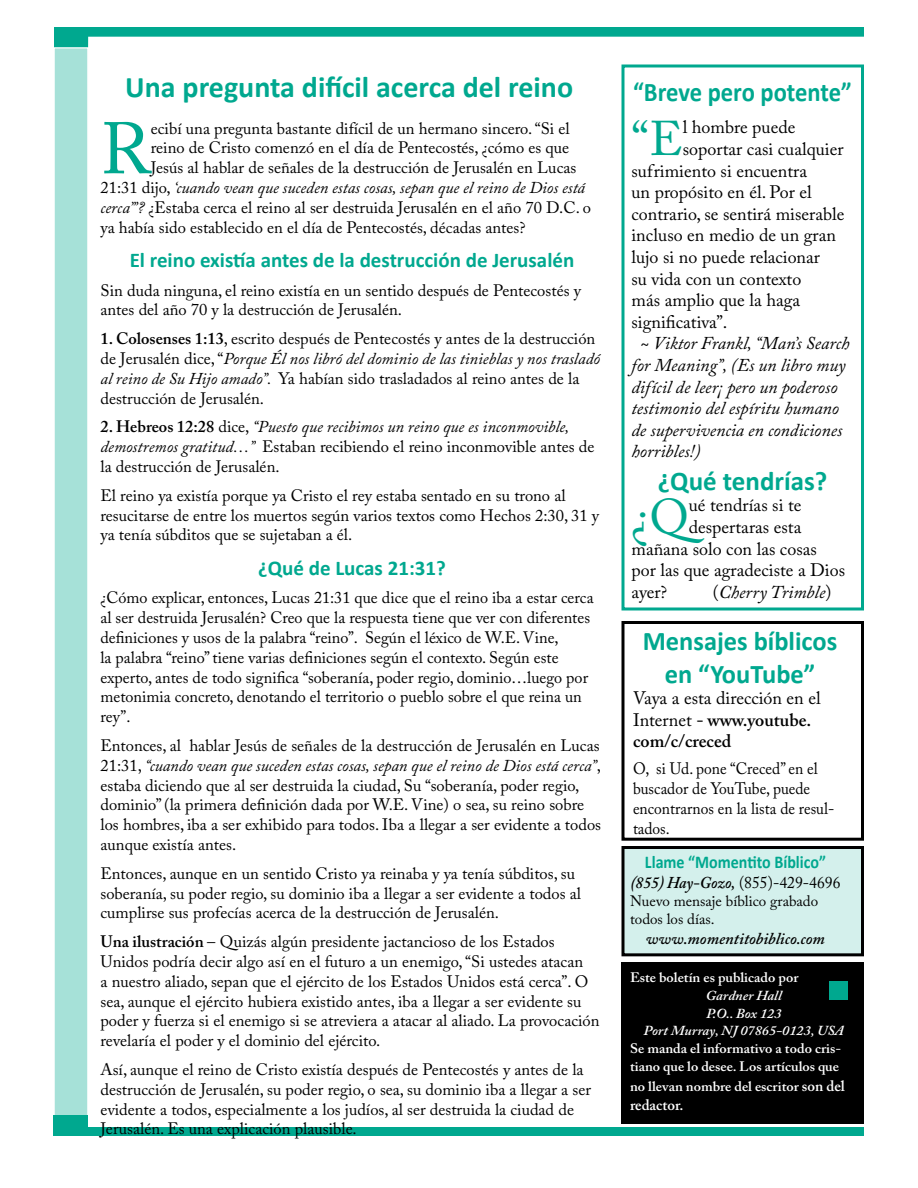
<style>
.page{position:relative;width:918px;height:1188px;background:#fff}
.page>*{position:absolute;margin:0;border:0;box-sizing:border-box;transform-origin:0 0}
.t1{font:72.15px "Adobe Caslon Pro";color:#00a88f}
.t2{font:48.45px "Adobe Caslon Pro";color:#00a88f}
.t3{font:700 30px "Calibri";color:#00a88f}
.t4{font:700 27px/32.4px "Calibri";color:#00a88f;text-align:center}
.t5{font:700 27px "Calibri";color:#00a88f;scale:.91 1}
.t6{font:700 21px "Calibri";color:#00a88f}
.t7{font:18px/21.6px "Adobe Caslon Pro";color:#000}
.t8{font:italic 18px "Adobe Caslon Pro";color:#000}
.t9{font:700 18px "Calibri";color:#00a88f;scale:.89 1}
.t10{font:16.5px/19.8px "Adobe Caslon Pro";color:#000}
.t11{font:16.5px/19.8px "Adobe Caslon Pro";color:#000;scale:.94 1}
.t12{font:italic 16.5px "Adobe Caslon Pro";color:#000}
.t13{font:italic 600 16.5px "Adobe Caslon Pro";color:#000;scale:.95 1}
.t14{font:italic 600 16.5px "Adobe Caslon Pro";color:#000}
.t15{font:15px/18px "Adobe Caslon Pro";color:#000}
.t16{font:600 15px "Adobe Caslon Pro";color:#fff}
.t17{font:600 13.65px/17.9px "Adobe Caslon Pro";color:#fff;scale:1.05 1}
.t18{font:italic 600 13.65px/17.9px "Adobe Caslon Pro";color:#fff;text-align:center;scale:1.05 1}
.s1{font-style:normal}
.s2{font-style:italic}
.s3{font-weight:600}
.s4{font-weight:400;font-style:normal}
.s5{font-size:15px}
</style>
<div class="page">
<div style="left:54px;top:48px;width:34px;height:1075px;background:#a6e1d8"></div>
<div style="left:53px;top:47px;width:36px;height:1077px;border:2px solid #fff"></div>
<svg style="left:54px;top:27px;width:810px;height:20px"></svg>
<div style="left:621px;top:962px;width:243px;height:162px;background:#000"></div>
<div style="left:53px;top:1127px;width:811px;height:9px;background:#00a88f"></div>
<div style="left:54px;top:1115px;width:34px;height:12px;background:#00a88f"></div>
<div style="left:829px;top:981px;width:19px;height:18px;background:#00a88f"></div>
<div style="left:623px;top:848px;width:239px;height:107px;background:#d4f0ec"></div>
<div style="left:621px;top:846px;width:243px;height:110px;border:3px solid #000"></div>
<div style="left:621px;top:621px;width:243px;height:220px;border:3px solid #000"></div>
<div style="left:621px;top:64px;width:243px;height:546px;border:3px solid #00a88f"></div>
<h3 class="t3" style="left:125px;top:68px;width:449px">Una pregunta difícil acerca del reino</h3>
<h3 class="t5" style="left:633px;top:75px;width:242px">“Breve pero potente”</h3>
<h2 class="t2" style="left:632px;top:110px;width:53px">“E</h2>
<p class="t7" style="left:683px;top:116px;width:114px">l hombre puede</p>
<h1 class="t1" style="left:100px;top:106px;width:52px">R</h1>
<p class="t10" style="left:151px;top:118px;width:421px">ecibí una pregunta bastante difícil de un hermano sincero. “Si el</p>
<p class="t10" style="left:151px;top:138px;width:420px">reino de Cristo comenzó en el día de Pentecostés, ¿cómo es que</p>
<p class="t10" style="left:151px;top:158px;width:427px">Jesús al hablar de señales de la destrucción de Jerusalén en Lucas</p>
<p class="t12" style="left:100px;top:178px;width:486px"><span class="s1">21:31 dijo,</span> ‘cuando vean que suceden estas cosas, sepan que el reino de Dios está</p>
<p class="t10" style="left:100px;top:197px;width:492px"><span class="s2">cerca’”?</span> ¿Estaba cerca el reino al ser destruida Jerusalén en el año 70 D.C. o</p>
<p class="t10" style="left:100px;top:217px;width:427px">ya había sido establecido en el día de Pentecostés, décadas antes?</p>
<p class="t6" style="left:130px;top:246px;width:446px">El reino existía antes de la destrucción de Jerusalén</p>
<p class="t10" style="left:100px;top:280px;width:482px">Sin duda ninguna, el reino existía en un sentido después de Pentecostés y antes del año 70 y la destrucción de Jerusalén.</p>
<p class="t10" style="left:100px;top:329px;width:501px"><span class="s3">1. Colosenses 1:13</span>, escrito después de Pentecostés y antes de la destrucción de Jerusalén dice, “<span class="s2">Porque Él nos libró del dominio de las tinieblas y nos trasladó al reino de Su Hijo amado”.</span> Ya habían sido trasladados al reino antes de la destrucción de Jerusalén.</p>
<p class="t10" style="left:100px;top:417px;width:495px"><span class="s3">2. Hebreos 12:28</span> dice, <span class="s2">“Puesto que recibimos un reino que es inconmovible, demostremos gratitud…”</span> Estaban recibiendo el reino inconmovible antes de la destrucción de Jerusalén.</p>
<p class="t10" style="left:100px;top:485px;width:500px">El reino ya existía porque ya Cristo el rey estaba sentado en su trono al resucitarse de entre los muertos según varios textos como Hechos 2:30, 31 y ya tenía súbditos que se sujetaban a él.</p>
<p class="t6" style="left:258px;top:554px;width:189px">¿Qué de Lucas 21:31?</p>
<p class="t10" style="left:100px;top:588px;width:495px">¿Cómo explicar, entonces, Lucas 21:31 que dice que el reino iba a estar cerca al ser destruida Jerusalén? Creo que la respuesta tiene que ver con diferentes definiciones y usos de la palabra “reino”. Según el léxico de W.E. Vine,<br>la palabra “reino” tiene varias definiciones según el contexto. Según este experto, antes de todo significa “soberanía, poder regio, dominio…luego por metonimia concreto, denotando el territorio o pueblo sobre el que reina un rey”.</p>
<p class="t10" style="left:100px;top:735px;width:502px">Entonces, al hablar Jesús de señales de la destrucción de Jerusalén en Lucas 21:31, <span class="s2">“cuando vean que suceden estas cosas, sepan que el reino de Dios está cerca”</span>, estaba diciendo que al ser destruida la ciudad, Su “soberanía, poder regio, dominio” (la primera definición dada por W.E. Vine) o sea, su reino sobre los hombres, iba a ser exhibido para todos. Iba a llegar a ser evidente a todos aunque existía antes.</p>
<p class="t10" style="left:100px;top:863px;width:482px">Entonces, aunque en un sentido Cristo ya reinaba y ya tenía súbditos, su soberanía, su poder regio, su dominio iba a llegar a ser evidente a todos al cumplirse sus profecías acerca de la destrucción de Jerusalén.</p>
<p class="t10" style="left:100px;top:932px;width:501px"><span class="s3">Una ilustración</span> – Quizás algún presidente jactancioso de los Estados Unidos podría decir algo así en el futuro a un enemigo, “Si ustedes atacan<br>a nuestro aliado, sepan que el ejército de los Estados Unidos está cerca”. O sea, aunque el ejército hubiera existido antes, iba a llegar a ser evidente su poder y fuerza si el enemigo si se atreviera a atacar al aliado. La provocación revelaría el poder y el dominio del ejército.</p>
<p class="t10" style="left:100px;top:1059px;width:492px">Así, aunque el reino de Cristo existía después de Pentecostés y antes de la destrucción de Jerusalén, su poder regio, o sea, su dominio iba a llegar a ser evidente a todos, especialmente a los judíos, al ser destruida la ciudad de Jerusalén. Es una explicación plausible.</p>
<p class="t7" style="left:683px;top:138px;width:162px">soportar casi cualquier</p>
<p class="t7" style="left:631px;top:160px;width:177px">sufrimiento si encuentra</p>
<p class="t7" style="left:631px;top:181px;width:182px">un propósito en él. Por el</p>
<p class="t7" style="left:631px;top:203px;width:214px">contrario, se sentirá miserable</p>
<p class="t7" style="left:631px;top:224px;width:206px">incluso en medio de un gran</p>
<p class="t7" style="left:631px;top:246px;width:190px">lujo si no puede relacionar</p>
<p class="t7" style="left:631px;top:268px;width:171px">su vida con un contexto</p>
<p class="t7" style="left:631px;top:289px;width:170px">más amplio que la haga</p>
<p class="t7" style="left:631px;top:311px;width:97px">significativa”.</p>
<p class="t8" style="left:641px;top:333px;width:210px"><span class="s1">~</span> Viktor Frankl, “Man’s Search</p>
<p class="t8" style="left:631px;top:354px;width:216px">for Meaning”, (Es un libro muy</p>
<p class="t8" style="left:631px;top:376px;width:208px">difícil de leer¡ pero un poderoso</p>
<p class="t8" style="left:631px;top:397px;width:209px">testimonio del espíritu humano</p>
<p class="t8" style="left:631px;top:419px;width:212px">de supervivencia en condiciones</p>
<p class="t8" style="left:631px;top:441px;width:71px">horribles!)</p>
<h3 class="t4" style="left:658px;top:465px;width:171px">¿Qué tendrías?</h3>
<h2 class="t2" style="left:631px;top:488px;width:59px">¿Q</h2>
<p class="t7" style="left:689px;top:494px;width:114px">ué tendrías si te</p>
<p class="t7" style="left:689px;top:516px;width:114px">despertaras esta</p>
<p class="t7" style="left:631px;top:538px;width:187px">mañana solo con las cosas</p>
<p class="t7" style="left:631px;top:559px;width:215px">por las que agradeciste a Dios</p>
<p class="t7" style="left:631px;top:581px;width:37px">ayer?</p>
<p class="t8" style="left:713px;top:581px;width:120px"><span class="s1">(</span>Cherry Trimble<span class="s1">)</span></p>
<h3 class="t4" style="left:643px;top:625px;width:196px">Mensajes bíblicos en “YouTube”</h3>
<p class="t7" style="left:633px;top:687px;width:189px">Vaya a esta dirección en el<br>Internet <span class="s3">- www.youtube. com/c/creced</span></p>
<p class="t11" style="left:633px;top:759px;width:216px">O, si Ud. pone “Creced” en el buscador de YouTube, puede encontrarnos en la lista de resul&shy;tados.</p>
<p class="t9" style="left:645px;top:851px;width:205px">Llame “Momentito Bíblico”</p>
<p class="t13" style="left:630px;top:873px;width:223px">(855) Hay-Gozo, <span class="s4">(855)-429-4696</span></p>
<p class="t15" style="left:630px;top:892px;width:190px">Nuevo mensaje bíblico grabado todos los días.</p>
<p class="t14" style="left:646px;top:929px;width:181px">www.momentitobiblico.com</p>
<p class="t17" style="left:630px;top:968px;width:162px">Este boletín es publicado por</p>
<p class="t18" style="left:644px;top:986px;width:192px">Gardner Hall<br>P.O.. Box 123<br>Port Murray, NJ 07865-0123, USA</p>
<p class="t17" style="left:630px;top:1040px;width:203px">Se manda el informativo a todo cris&shy;tiano que lo desee. Los artículos que</p>
<p class="t17" style="left:630px;top:1077px;width:206px">no llevan nombre del escritor <span class="s5">son del</span></p>
<p class="t16" style="left:630px;top:1096px;width:55px">redactor.</p>
</div>
